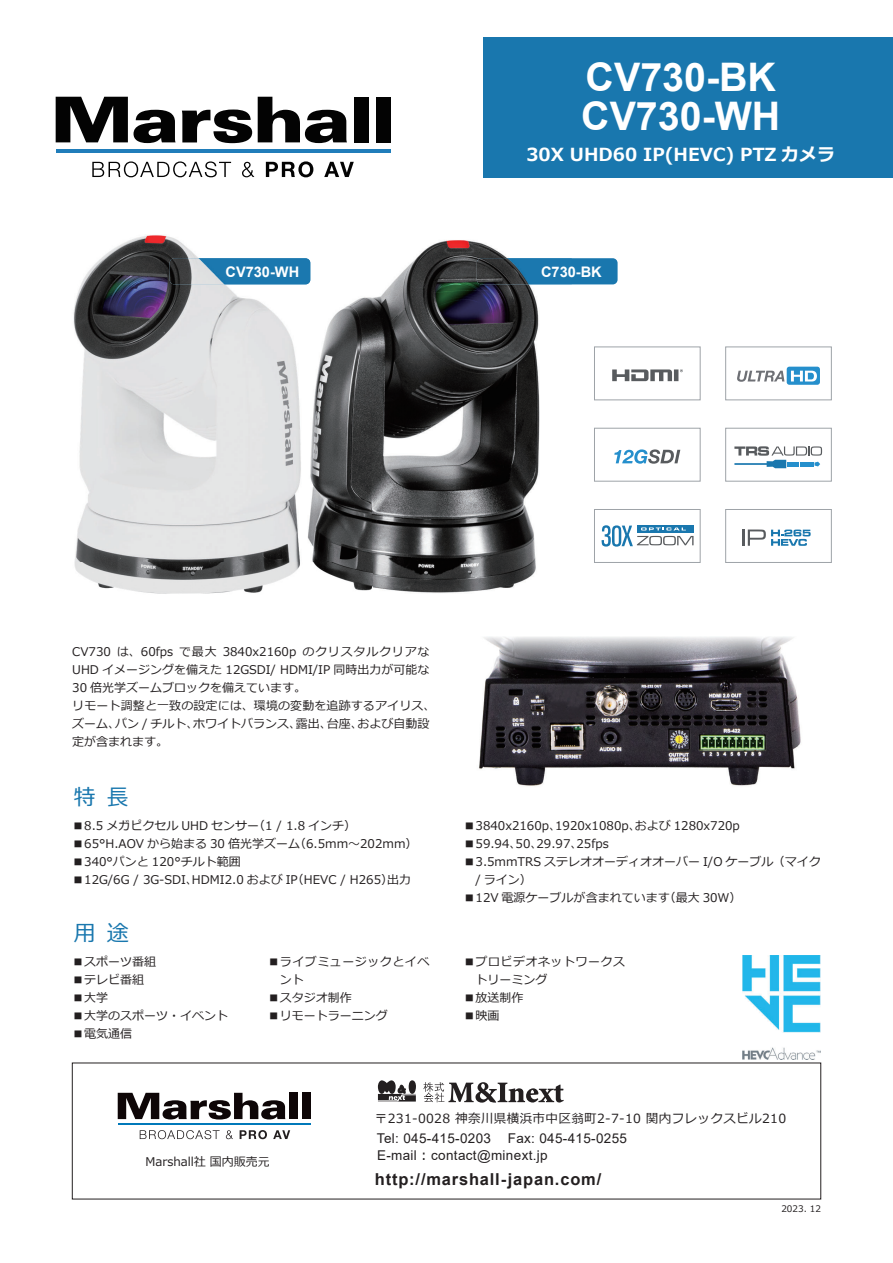
<style>
.page{position:relative;width:893px;height:1263px;background:#fff}
.page>*{position:absolute;margin:0;border:0;box-sizing:border-box;transform-origin:0 0}
.t1{font:700 39.45px/39.5px "Arial";color:#fff}
.t2{font:21.9px "Meiryo";color:#1977ae}
.t3{font:700 18px "Meiryo";color:#fff}
.t4{font:700 16.5px "Arial";letter-spacing:.05em;color:#231f20}
.t5{font:700 14.55px "Arial";color:#fff}
.t6{font:13.5px/17.1px "Arial";letter-spacing:.025em;color:#231f20}
.t7{font:12.6px "Meiryo";letter-spacing:.025em;color:#231f20}
.t8{font:12px/18px "Meiryo";color:#231f20}
.t9{font:12px/18px "Meiryo";letter-spacing:.04em;color:#231f20}
.t10{font:9px "Meiryo";color:#231f20}
.s1{font-family:"Meiryo"}
</style>
<div class="page">
<div style="left:483px;top:37px;width:409px;height:140px;background:#1977ae"></div>
<div style="left:477px;top:258px;width:140px;height:26px;background:#1977ae;border-radius:5px"></div>
<img style="left:479px;top:636px;width:322px;height:150px">
<img style="left:73px;top:235px;width:499px;height:359px">
<img style="left:170px;top:258px;width:140px;height:26px">
<img style="left:477px;top:258px;width:95px;height:26px">
<div style="left:594px;top:428px;width:106px;height:54px;border:1px solid #9ea3a8"></div>
<svg style="left:614px;top:449px;width:66px;height:15px"></svg>
<div style="left:725px;top:428px;width:107px;height:54px;border:1px solid #9ea3a8"></div>
<svg style="left:734px;top:446px;width:88px;height:22px"></svg>
<hr style="left:734px;top:463px;width:38px;height:2px;background:#1977ae">
<div style="left:594px;top:509px;width:106px;height:54px;border:1px solid #9ea3a8"></div>
<svg style="left:601px;top:525px;width:92px;height:22px"></svg>
<svg style="left:743px;top:530px;width:68px;height:16px"></svg>
<div style="left:725px;top:509px;width:107px;height:54px;border:1px solid #9ea3a8"></div>
<svg style="left:594px;top:346px;width:238px;height:55px"></svg>
<img style="left:743px;top:955px;width:77px;height:105px">
<svg style="left:118px;top:1093px;width:167px;height:27px"></svg>
<div style="left:289px;top:1093px;width:9px;height:26px;background:#0e0607"></div>
<div style="left:302px;top:1093px;width:8px;height:26px;background:#0e0607"></div>
<hr style="left:118px;top:1123px;width:192px;height:2px;background:#0078b9">
<svg style="left:140px;top:1130px;width:80px;height:9px"></svg>
<svg style="left:226px;top:1130px;width:7px;height:9px"></svg>
<svg style="left:240px;top:1130px;width:27px;height:9px"></svg>
<svg style="left:273px;top:1130px;width:17px;height:9px"></svg>
<svg style="left:378px;top:1080px;width:38px;height:22px"></svg>
<svg style="left:423px;top:1082px;width:141px;height:21px"></svg>
<svg style="left:56px;top:97px;width:72px;height:45px"></svg>
<svg style="left:134px;top:110px;width:42px;height:33px"></svg>
<svg style="left:182px;top:110px;width:70px;height:33px"></svg>
<svg style="left:258px;top:97px;width:89px;height:46px"></svg>
<div style="left:354px;top:97px;width:14px;height:45px;background:#030303"></div>
<div style="left:376px;top:97px;width:14px;height:45px;background:#030303"></div>
<hr style="left:56px;top:150px;width:334px;height:3px;background:#207dba">
<svg style="left:92px;top:161px;width:139px;height:16px"></svg>
<svg style="left:242px;top:162px;width:12px;height:15px"></svg>
<svg style="left:266px;top:161px;width:47px;height:16px"></svg>
<svg style="left:324px;top:162px;width:30px;height:15px"></svg>
<h1 class="t1" style="left:581px;top:58px;width:201px">CV730-BK<br>CV730-WH</h1>
<h3 class="t3" style="left:526px;top:142px;width:310px">30X UHD60 IP(HEVC) PTZ カメラ</h3>
<p class="t5" style="left:225px;top:262px;width:75px">CV730-WH</p>
<p class="t5" style="left:541px;top:262px;width:62px">C730-BK</p>
<p class="t8" style="left:72px;top:643px;width:365px">CV730 は、60fps で最大 3840x2160p のクリスタルクリアな<br>UHD イメージングを備えた 12GSDI/ HDMI/IP 同時出力が可能な<br>30 倍光学ズームブロックを備えています。<br>リモート調整と一致の設定には、環境の変動を追跡するアイリス、ズーム、パン / チルト、ホワイトバランス、露出、台座、および自動設定が含まれます。</p>
<h2 class="t2" style="left:74px;top:781px;width:56px">特長</h2>
<p class="t8" style="left:72px;top:818px;width:285px">■8.5 メガピクセル UHD センサー（1 / 1.8 インチ）</p>
<p class="t8" style="left:72px;top:836px;width:347px">■65°H.AOV から始まる 30 倍光学ズーム（6.5mm～202mm）</p>
<p class="t8" style="left:72px;top:854px;width:170px">■340°パンと 120°チルト範囲</p>
<p class="t8" style="left:72px;top:872px;width:340px">■12G/6G / 3G-SDI、HDMI2.0 および IP（HEVC / H265）出力</p>
<h2 class="t2" style="left:74px;top:918px;width:56px">用途</h2>
<p class="t8" style="left:72px;top:953px;width:85px">■スポーツ番組</p>
<p class="t8" style="left:72px;top:971px;width:73px">■テレビ番組</p>
<p class="t8" style="left:72px;top:989px;width:37px">■大学</p>
<p class="t8" style="left:72px;top:1007px;width:157px">■大学のスポーツ・イベント</p>
<p class="t8" style="left:72px;top:1025px;width:61px">■電気通信</p>
<p class="t9" style="left:280px;top:953px;width:151px;text-indent:-12px">■ライブミュージックとイベント</p>
<p class="t8" style="left:268px;top:989px;width:85px">■スタジオ制作</p>
<p class="t8" style="left:268px;top:1007px;width:121px">■リモートラーニング</p>
<p class="t8" style="left:463px;top:818px;width:278px">■3840x2160p、1920x1080p、および 1280x720p</p>
<p class="t8" style="left:463px;top:836px;width:147px">■59.94、50、29.97、25fps</p>
<p class="t8" style="left:475px;top:854px;width:347px;text-indent:-12px">■3.5mmTRS ステレオオーディオオーバー I/O ケーブル（マイク/ ライン）</p>
<p class="t8" style="left:463px;top:890px;width:280px">■12V 電源ケーブルが含まれています（最大 30W）</p>
<p class="t9" style="left:475px;top:953px;width:151px;text-indent:-12px">■プロビデオネットワークストリーミング</p>
<p class="t8" style="left:463px;top:989px;width:61px">■放送制作</p>
<p class="t8" style="left:463px;top:1007px;width:37px">■映画</p>
<p class="t8" style="left:146px;top:1153px;width:126px">Marshall社 国内販売元</p>
<p class="t7" style="left:375px;top:1110px;width:413px">〒231-0028 神奈川県横浜市中区翁町2-7-10 関内フレックスビル210</p>
<p class="t6" style="left:377px;top:1130px;width:252px">Tel: 045-415-0203 Fax: 045-415-0255<br>E-mail<span class="s1">︓</span>contact@minext.jp</p>
<h3 class="t4" style="left:375px;top:1168px;width:228px">http://marshall-japan.com/</h3>
<p class="t10" style="left:781px;top:1203px;width:41px">2023. 12</p>
</div>
